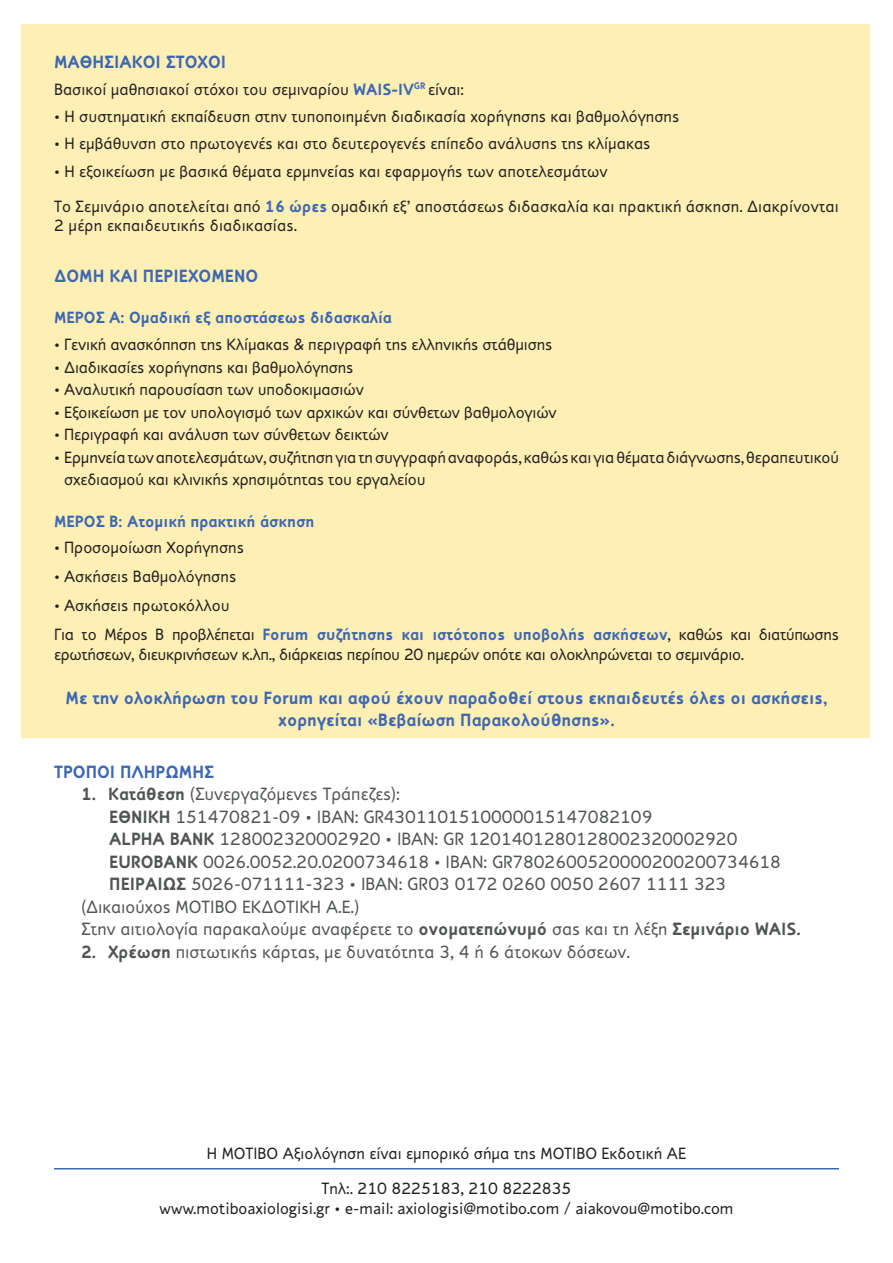
<style>
.page{position:relative;width:893px;height:1263px;background:#fff}
.page>*{position:absolute;margin:0;border:0;box-sizing:border-box;transform-origin:0 0}
.t1{font:18px "PF Textbook";color:#515455}
.t2{font:700 18px/22.5px "PF Textbook";color:#3e67b1;text-align:center}
.t3{font:16.5px/34.8px "PF Textbook";color:#231f20}
.t4{font:16.5px "PF Textbook";letter-spacing:-.02em;color:#231f20}
.t5{font:700 16.5px "PF Textbook";color:#3e67b1}
.s1{font-weight:700;color:#3e67b1}
.s2{font-weight:700}
</style>
<div class="page">
<div style="left:21px;top:25px;width:849px;height:713px;background:#feefb5"></div>
<hr style="left:54px;top:1168px;width:785px;height:1px;background:#3e67b1">
<p class="t2" style="left:54px;top:50px;width:174px">ΜΑΘΗΣΙΑΚΟΙ ΣΤΌΧΟΙ</p>
<p class="t3" style="left:54px;top:72px;width:411px">Βασικοί μαθησιακοί στόχοι του σεμιναρίου <span class="s1">WAIS-IV</span><sup>GR</sup> είναι:</p>
<p class="t3" style="left:54px;top:99px;width:627px">• Η συστηματική εκπαίδευση στην τυποποιημένη διαδικασία χορήγησης και βαθμολόγησης</p>
<p class="t3" style="left:54px;top:127px;width:598px">• Η εμβάθυνση στο πρωτογενές και στο δευτερογενές επίπεδο ανάλυσης της κλίμακας</p>
<p class="t3" style="left:54px;top:154px;width:786px">• Η εξοικείωση με βασικά θέματα ερμηνείας και εφαρμογής των αποτελεσμάτων<br>Το Σεμινάριο αποτελείται από <span class="s1">16 ώρες</span> ομαδική εξ’ αποστάσεως διδασκαλία και πρακτική άσκηση. Διακρίνονται</p>
<p class="t3" style="left:54px;top:208px;width:245px">2 μέρη εκπαιδευτικής διαδικασίας.</p>
<p class="t2" style="left:54px;top:265px;width:206px">ΔΟΜΗ ΚΑΙ ΠΕΡΙΕΧΟΜΕΝΟ</p>
<p class="t5" style="left:54px;top:308px;width:340px">ΜΕΡΟΣ Α: Ομαδική εξ αποστάσεως διδασκαλία</p>
<p class="t3" style="left:54px;top:327px;width:500px">• Γενική ανασκόπηση της Κλίμακας &amp; περιγραφή της ελληνικής στάθμισης</p>
<p class="t3" style="left:54px;top:350px;width:301px">• Διαδικασίες χορήγησης και βαθμολόγησης</p>
<p class="t3" style="left:54px;top:372px;width:311px">• Αναλυτική παρουσίαση των υποδοκιμασιών</p>
<p class="t3" style="left:54px;top:395px;width:504px">• Εξοικείωση με τον υπολογισμό των αρχικών και σύνθετων βαθμολογιών</p>
<p class="t3" style="left:54px;top:417px;width:336px">• Περιγραφή και ανάλυση των σύνθετων δεικτών</p>
<p class="t3" style="left:64px;top:446px;width:776px;line-height:22.5px;text-indent:-10px">• Ερμηνεία των αποτελεσμάτων, συζήτηση για τη συγγραφή αναφοράς, καθώς και για θέματα διάγνωσης, θεραπευτικού σχεδιασμού και κλινικής χρησιμότητας του εργαλείου</p>
<p class="t5" style="left:54px;top:511px;width:262px">ΜΕΡΟΣ Β: Ατομική πρακτική άσκηση</p>
<p class="t3" style="left:54px;top:530px;width:191px">• Προσομοίωση Χορήγησης</p>
<p class="t3" style="left:54px;top:559px;width:184px">• Ασκήσεις Βαθμολόγησης</p>
<p class="t3" style="left:54px;top:591px;width:786px;line-height:28.8px">• Ασκήσεις πρωτοκόλλου<br>Για το Μέρος Β προβλέπεται <span class="s1">Forum συζήτησης και ιστότοπος υποβολής ασκήσεων</span>, καθώς και διατύπωσης</p>
<p class="t4" style="left:54px;top:644px;width:692px">ερωτήσεων, διευκρινήσεων κ.λπ., διάρκειας περίπου 20 ημερών οπότε και ολοκληρώνεται το σεμινάριο.</p>
<p class="t2" style="left:66px;top:686px;width:763px">Με την ολοκλήρωση του Forum και αφού έχουν παραδοθεί στους εκπαιδευτές όλες οι ασκήσεις, χορηγείται «Βεβαίωση Παρακολούθησης».</p>
<p class="t2" style="left:54px;top:760px;width:162px">ΤΡΌΠΟΙ ΠΛΗΡΩΜΉΣ</p>
<p class="t1" style="left:81px;top:783px;width:320px"><span class="s2">1. Κατάθεση</span> (Συνεργαζόμενες Τράπεζες):</p>
<p class="t1" style="left:109px;top:806px;width:545px"><span class="s2">ΕΘΝΙΚΗ</span> 151470821-09 • ΙΒΑΝ: GR4301101510000015147082109</p>
<p class="t1" style="left:109px;top:828px;width:630px"><span class="s2">ALPHA BANK</span> 128002320002920 • IBAN: GR 1201401280128002320002920</p>
<p class="t1" style="left:109px;top:851px;width:673px"><span class="s2">EUROBANK</span> 0026.0052.20.0200734618 • ΙΒΑΝ: GR7802600520000200200734618</p>
<p class="t1" style="left:109px;top:873px;width:618px"><span class="s2">ΠΕΙΡΑΙΩΣ</span> 5026-071111-323 • IBAN: GR03 0172 0260 0050 2607 1111 323</p>
<p class="t1" style="left:81px;top:896px;width:280px">(Δικαιούχος ΜΟΤΙΒΟ ΕΚΔΟΤΙΚΗ Α.Ε.)</p>
<p class="t1" style="left:81px;top:918px;width:721px">Στην αιτιολογία παρακαλούμε αναφέρετε το <span class="s2">ονοματεπώνυμό</span> σας και τη λέξη <span class="s2">Σεμινάριο WAIS.</span></p>
<p class="t1" style="left:81px;top:941px;width:551px"><span class="s2">2. Χρέωση</span> πιστωτικής κάρτας, με δυνατότητα 3, 4 ή 6 άτοκων δόσεων.</p>
<p class="t3" style="left:207px;top:1137px;width:481px;text-align:center">Η ΜΟΤΙΒΟ Αξιολόγηση είναι εμπορικό σήμα της ΜΟΤΙΒΟ Εκδοτική ΑΕ<br>Τηλ:. 210 8225183, 210 8222835</p>
<p class="t3" style="left:160px;top:1191px;width:575px">www.motiboaxiologisi.gr • e-mail: axiologisi@motibo.com / aiakovou@motibo.com</p>
</div>
